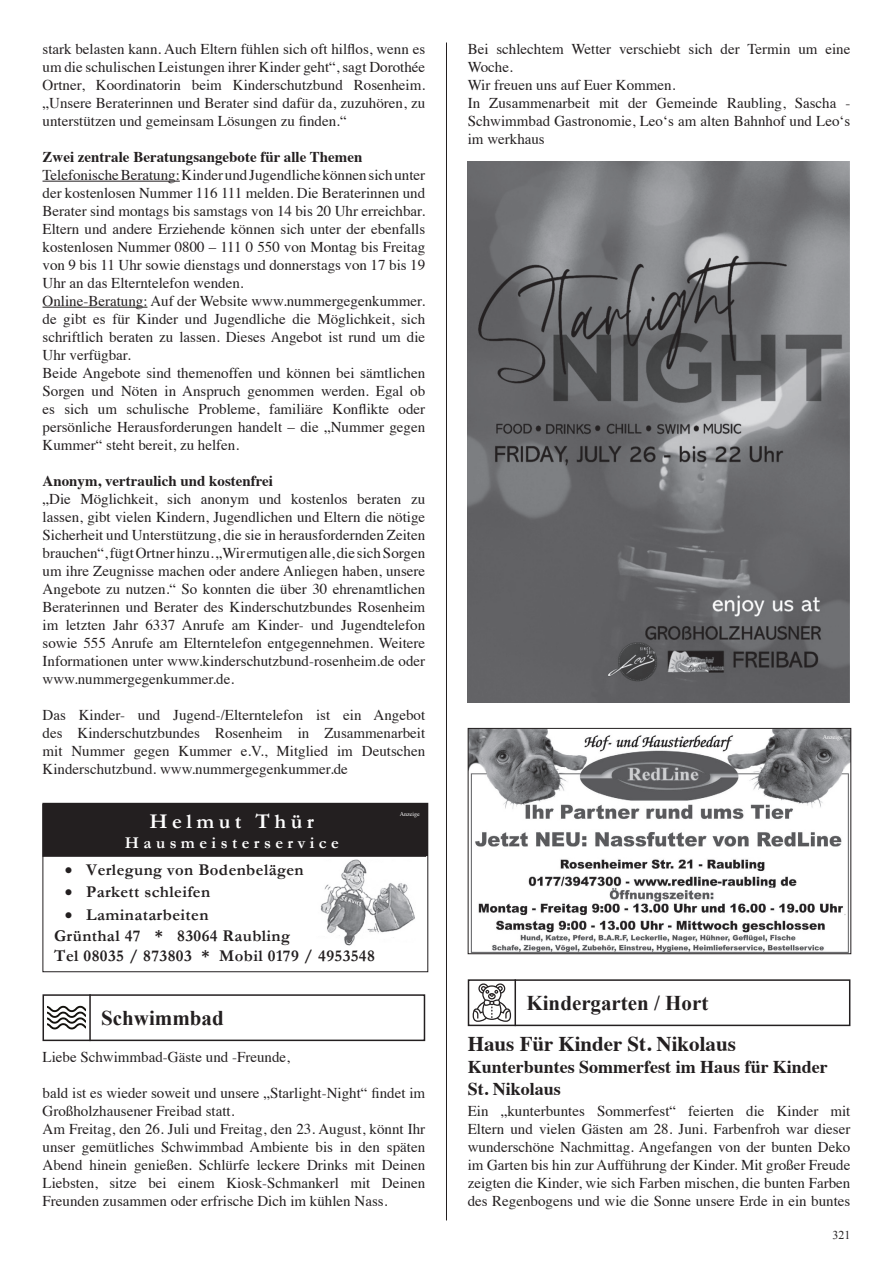
<style>
.page{position:relative;width:893px;height:1263px;background:#fff}
.page>*{position:absolute;margin:0;border:0;box-sizing:border-box;transform-origin:0 0}
.t1{font:700 21px "Times New Roman";color:#231f20}
.t2{font:700 21px "Times";color:#231f20}
.t3{font:700 21px "Garamond";letter-spacing:.215em;color:#fff}
.t4{font:700 18px/21.6px "Times";color:#231f20}
.t5{font:700 16.5px/20.5px "Garamond";letter-spacing:.025em;color:#231f20}
.t6{font:700 16.5px "Garamond";letter-spacing:.27em;color:#fff}
.t7{font:15px/18px "Times";color:#231f20;text-align:justify}
.t8{font:700 15px "Times";color:#231f20}
.t9{font:12px "Times New Roman";color:#231f20}
.t10{font:6px "Times";color:#fff}
</style>
<div class="page">
<hr style="left:446px;top:43px;width:1px;height:1177px;background:#231f20">
<hr style="left:43px;top:181px;width:137px;height:1px;background:#231f20">
<hr style="left:43px;top:307px;width:104px;height:1px;background:#231f20">
<div style="left:43px;top:803px;width:385px;height:53px;background:#231f20"></div>
<div style="left:43px;top:804px;width:383px;height:53px;border:1px solid #231f20"></div>
<img style="left:320px;top:860px;width:95px;height:86px">
<div style="left:43px;top:803px;width:385px;height:169px;border:1px solid #231f20"></div>
<div style="left:43px;top:994px;width:382px;height:47px;border:2px solid #231f20"></div>
<hr style="left:89px;top:994px;width:2px;height:47px;background:#231f20">
<svg style="left:48px;top:1006px;width:38px;height:23px"></svg>
<img style="left:468px;top:162px;width:382px;height:540px">
<img style="left:470px;top:730px;width:379px;height:222px">
<div style="left:468px;top:728px;width:383px;height:226px;border:1px solid #231f20"></div>
<div style="left:468px;top:979px;width:382px;height:47px;border:2px solid #231f20"></div>
<hr style="left:514px;top:979px;width:2px;height:47px;background:#231f20">
<svg style="left:473px;top:983px;width:38px;height:39px"></svg>
<p class="t7" style="left:43px;top:39px;width:384px">stark belasten kann. Auch Eltern fühlen sich oft hilflos, wenn es um die schulischen Leistungen ihrer Kinder geht“, sagt Dorothée Ortner, Koordinatorin beim Kinderschutzbund Rosenheim. „Unsere Beraterinnen und Berater sind dafür da, zuzuhören, zu unterstützen und gemeinsam Lösungen zu finden.“</p>
<p class="t8" style="left:43px;top:143px;width:321px">Zwei zentrale Beratungsangebote für alle Themen</p>
<p class="t7" style="left:43px;top:165px;width:384px;text-align:left">Telefonische Beratung: Kinder und Jugendliche können sich unter der kostenlosen Nummer 116 111 melden. Die Beraterinnen und Berater sind montags bis samstags von 14 bis 20 Uhr erreichbar.<br>Eltern und andere Erziehende können sich unter der ebenfalls kostenlosen Nummer 0800 – 111 0 550 von Montag bis Freitag von 9 bis 11 Uhr sowie dienstags und donnerstags von 17 bis 19<br>Uhr an das Elterntelefon wenden.<br>Online-Beratung: Auf der Website www.nummergegenkummer. de gibt es für Kinder und Jugendliche die Möglichkeit, sich schriftlich beraten zu lassen. Dieses Angebot ist rund um die Uhr verfügbar.<br>Beide Angebote sind themenoffen und können bei sämtlichen Sorgen und Nöten in Anspruch genommen werden. Egal ob es sich um schulische Probleme, familiäre Konflikte oder persönliche Herausforderungen handelt – die „Nummer gegen Kummer“ steht bereit, zu helfen.</p>
<p class="t8" style="left:43px;top:467px;width:232px">Anonym, vertraulich und kostenfrei</p>
<p class="t7" style="left:43px;top:489px;width:384px">„Die Möglichkeit, sich anonym und kostenlos beraten zu lassen, gibt vielen Kindern, Jugendlichen und Eltern die nötige Sicherheit und Unterstützung, die sie in herausfordernden Zeiten brauchen“, fügt Ortner hinzu. „Wir ermutigen alle, die sich Sorgen um ihre Zeugnisse machen oder andere Anliegen haben, unsere Angebote zu nutzen.“ So konnten die über 30 ehrenamtlichen Beraterinnen und Berater des Kinderschutzbundes Rosenheim im letzten Jahr 6337 Anrufe am Kinder- und Jugendtelefon sowie 555 Anrufe am Elterntelefon entgegennehmen. Weitere Informationen unter www.kinderschutzbund-rosenheim.de oder www.nummergegenkummer.de.</p>
<p class="t7" style="left:43px;top:705px;width:384px">Das Kinder- und Jugend-/Elterntelefon ist ein Angebot des Kinderschutzbundes Rosenheim in Zusammenarbeit mit Nummer gegen Kummer e.V., Mitglied im Deutschen Kinderschutzbund. www.nummergegenkummer.de</p>
<h1 class="t3" style="left:150px;top:807px;width:166px">Helmut Thür</h1>
<p class="t6" style="left:125px;top:832px;width:216px">Hausmeisterservice</p>
<p class="t5" style="left:65px;top:859px;width:240px">• Verlegung von Bodenbelägen</p>
<p class="t5" style="left:65px;top:882px;width:147px">• Parkett schleifen</p>
<p class="t5" style="left:54px;top:904px;width:322px;text-indent:11px">• Laminatarbeiten<br>Grünthal 47 * 83064 Raubling<br>Tel 08035 / 873803 * Mobil 0179 / 4953548</p>
<p class="t10" style="left:400px;top:808px;width:21px">Anzeige</p>
<h1 class="t1" style="left:101px;top:1003px;width:124px">Schwimmbad</h1>
<p class="t7" style="left:43px;top:1047px;width:249px">Liebe Schwimmbad-Gäste und -Freunde,</p>
<p class="t7" style="left:43px;top:1083px;width:384px;text-align:left">bald ist es wieder soweit und unsere „Starlight-Night“ findet im Großholzhausener Freibad statt.<br>Am Freitag, den 26. Juli und Freitag, den 23. August, könnt Ihr unser gemütliches Schwimmbad Ambiente bis in den späten Abend hinein genießen. Schlürfe leckere Drinks mit Deinen Liebsten, sitze bei einem Kiosk-Schmankerl mit Deinen Freunden zusammen oder erfrische Dich im kühlen Nass.</p>
<p class="t7" style="left:468px;top:39px;width:384px;text-align:left">Bei schlechtem Wetter verschiebt sich der Termin um eine Woche.<br>Wir freuen uns auf Euer Kommen.<br>In Zusammenarbeit mit der Gemeinde Raubling, Sascha - Schwimmbad Gastronomie, Leo‘s am alten Bahnhof und Leo‘s im werkhaus</p>
<p class="t10" style="left:823px;top:731px;width:21px">Anzeige</p>
<h1 class="t1" style="left:526px;top:988px;width:183px">Kindergarten / Hort</h1>
<h1 class="t2" style="left:468px;top:1024px;width:270px">Haus Für Kinder St. Nikolaus</h1>
<p class="t4" style="left:468px;top:1054px;width:362px">Kunterbuntes Sommerfest im Haus für Kinder<br>St. Nikolaus</p>
<p class="t7" style="left:468px;top:1101px;width:384px">Ein „kunterbuntes Sommerfest“ feierten die Kinder mit Eltern und vielen Gästen am 28. Juni. Farbenfroh war dieser wunderschöne Nachmittag. Angefangen von der bunten Deko im Garten bis hin zur Aufführung der Kinder. Mit großer Freude zeigten die Kinder, wie sich Farben mischen, die bunten Farben des Regenbogens und wie die Sonne unsere Erde in ein buntes</p>
<p class="t9" style="left:832px;top:1227px;width:19px">321</p>
</div>
